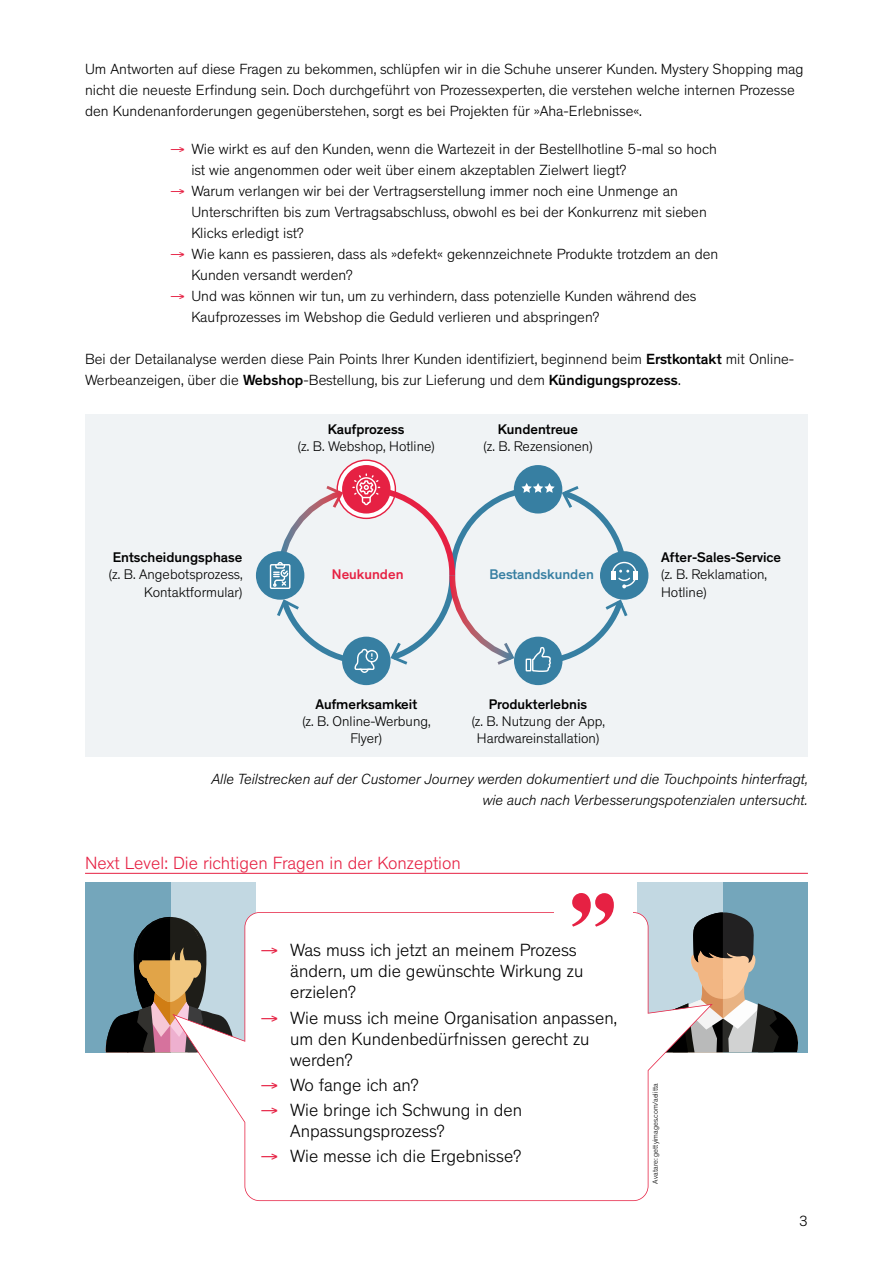
<style>
.page{position:relative;width:893px;height:1263px;background:#fff}
.page>*{position:absolute;margin:0;border:0;box-sizing:border-box;transform-origin:0 0}
.Paragraf{font:300 18px/21px "Theinhardt";color:#000}
.Paragraf-2{font:300 18px "Theinhardt";color:#e62143}
.Paragraf-3{font:300 15px/21px "Theinhardt";color:#000}
.Paragraf-4{font:italic 300 15px/21px "Theinhardt";color:#000;text-align:right}
.t1{font:300 14.25px/17.1px "Theinhardt";color:#000;text-align:center}
.t2{font:500 14.25px "Theinhardt";color:#377fa2}
.t3{font:500 14.25px "Theinhardt";color:#e62143}
.t4{font:300 7.5px "Theinhardt";color:#000}
.s1{color:#e62143}
.s2{font-weight:500}
</style>
<div class="page">
<hr style="left:85px;top:873px;width:723px;height:1px;background:#e62143">
<div style="left:85px;top:414px;width:723px;height:342px;background:#f0f3f5"></div>
<svg style="left:337px;top:460px;width:58px;height:58px"></svg>
<div style="left:342px;top:465px;width:49px;height:48px;background:#e62143;border-radius:50%"></div>
<div style="left:256px;top:551px;width:48px;height:49px;background:#377fa2;border-radius:50%"></div>
<div style="left:342px;top:637px;width:49px;height:48px;background:#377fa2;border-radius:50%"></div>
<div style="left:514px;top:637px;width:48px;height:48px;background:#377fa2;border-radius:50%"></div>
<div style="left:600px;top:551px;width:48px;height:49px;background:#377fa2;border-radius:50%"></div>
<div style="left:514px;top:465px;width:48px;height:48px;background:#377fa2;border-radius:50%"></div>
<div style="left:270px;top:564px;width:20px;height:25px;border:1px solid #fff"></div>
<svg style="left:273px;top:474px;width:364px;height:200px"></svg>
<div style="left:638px;top:882px;width:170px;height:170px;background:#74a6bb"></div>
<div style="left:638px;top:882px;width:85px;height:170px;background:#c2d8e2"></div>
<div style="left:85px;top:882px;width:170px;height:170px;background:#c2d8e2"></div>
<div style="left:85px;top:882px;width:85px;height:170px;background:#74a6bb"></div>
<svg style="left:105px;top:907px;width:67px;height:145px"></svg>
<svg style="left:713px;top:912px;width:85px;height:140px"></svg>
<svg style="left:172px;top:912px;width:541px;height:289px"></svg>
<div style="left:554px;top:909px;width:78px;height:8px;background:#fff"></div>
<svg style="left:572px;top:893px;width:42px;height:34px"></svg>
<p class="Paragraf-3" style="left:85px;top:59px;width:720px">Um Antworten auf diese Fragen zu bekommen, schlüpfen wir in die Schuhe unserer Kunden. Mystery Shopping mag nicht die neueste Erfindung sein. Doch durchgeführt von Prozessexperten, die verstehen welche internen Prozesse den Kundenanforderungen gegenüberstehen, sorgt es bei Projekten für »Aha-Erlebnisse«.</p>
<p class="Paragraf-3" style="left:191px;top:139px;width:527px;text-indent:-21px"><span class="s1">→</span> Wie wirkt es auf den Kunden, wenn die Wartezeit in der Bestellhotline 5-mal so hoch ist wie angenommen oder weit über einem akzeptablen Zielwert liegt?</p>
<p class="Paragraf-3" style="left:191px;top:181px;width:517px;text-indent:-21px"><span class="s1">→</span> Warum verlangen wir bei der Vertragserstellung immer noch eine Unmenge an<br>Unterschriften bis zum Vertragsabschluss, obwohl es bei der Konkurrenz mit sieben<br>Klicks erledigt ist?</p>
<p class="Paragraf-3" style="left:191px;top:244px;width:528px;text-indent:-21px"><span class="s1">→</span> Wie kann es passieren, dass als »defekt« gekennzeichnete Produkte trotzdem an den<br>Kunden versandt werden?</p>
<p class="Paragraf-3" style="left:191px;top:286px;width:507px;text-indent:-21px"><span class="s1">→</span> Und was können wir tun, um zu verhindern, dass potenzielle Kunden während des<br>Kaufprozesses im Webshop die Geduld verlieren und abspringen?</p>
<p class="Paragraf-3" style="left:85px;top:349px;width:711px">Bei der Detailanalyse werden diese Pain Points Ihrer Kunden identifiziert, beginnend beim <span class="s2">Erstkontakt</span> mit Online-<br>Werbeanzeigen, über die <span class="s2">Webshop</span>-Bestellung, bis zur Lieferung und dem <span class="s2">Kündigungsprozess</span>.</p>
<p class="t1" style="left:109px;top:549px;width:135px;text-align:right"><span class="s2">Entscheidungsphase </span>(z. B. Angebotsprozess,<br>Kontaktformular)</p>
<p class="t1" style="left:298px;top:420px;width:138px"><span class="s2">Kaufprozess<br></span>(z. B. Webshop, Hotline)</p>
<p class="t1" style="left:483px;top:420px;width:111px"><span class="s2">Kundentreue<br></span>(z. B. Rezensionen)</p>
<p class="t3" style="left:332px;top:565px;width:73px">Neukunden</p>
<p class="t2" style="left:489px;top:565px;width:106px">Bestandskunden</p>
<p class="t1" style="left:302px;top:696px;width:130px"><span class="s2">Aufmerksamkeit<br></span>(z. B. Online-Werbung,<br>Flyer)</p>
<p class="t1" style="left:472px;top:696px;width:135px"><span class="s2">Produkterlebnis<br></span>(z. B. Nutzung der App,<br>Hardwareinstallation)</p>
<p class="t1" style="left:661px;top:549px;width:122px;text-align:left"><span class="s2">After-Sales-Service </span>(z. B. Reklamation,<br>Hotline)</p>
<p class="Paragraf-4" style="left:212px;top:769px;width:598px">Alle Teilstrecken auf der Customer Journey werden dokumentiert und die Touchpoints hinterfragt, wie auch nach Verbesserungspotenzialen untersucht.</p>
<p class="Paragraf-2" style="left:85px;top:852px;width:377px">Next Level: Die richtigen Fragen in der Konzeption</p>
<p class="Paragraf" style="left:290px;top:940px;width:295px;text-indent:-30px"><span class="s1">→</span> Was muss ich jetzt an meinem Prozess ändern, um die gewünschte Wirkung zu erzielen?</p>
<p class="Paragraf" style="left:290px;top:1007px;width:328px;text-indent:-30px"><span class="s1">→</span> Wie muss ich meine Organisation anpassen, um den Kundenbedürfnissen gerecht zu werden?</p>
<p class="Paragraf" style="left:260px;top:1075px;width:160px"><span class="s1">→</span> Wo fange ich an?</p>
<p class="Paragraf" style="left:290px;top:1100px;width:233px;text-indent:-30px"><span class="s1">→</span> Wie bringe ich Schwung in den<br>Anpassungsprozess?</p>
<p class="Paragraf" style="left:260px;top:1146px;width:262px"><span class="s1">→</span> Wie messe ich die Ergebnisse?</p>
<p class="t4" style="left:651px;top:1183px;width:102px;rotate:-90deg">Avatare: gettyimages.com/aelitta</p>
<p class="Paragraf-3" style="left:799px;top:1210px;width:10px">3</p>
</div>
